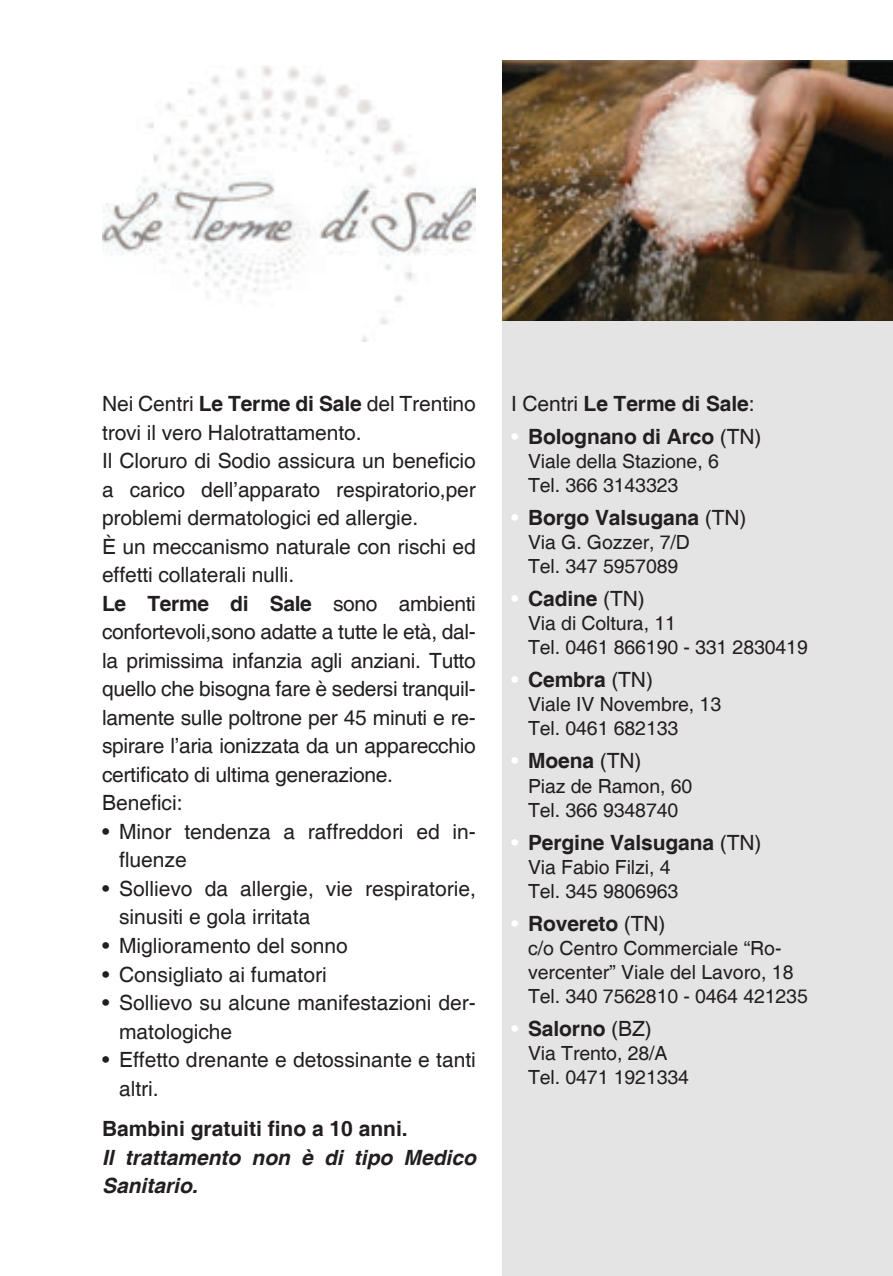
<style>
.page{position:relative;width:893px;height:1276px;background:#fff}
.page>*{position:absolute;margin:0;border:0;box-sizing:border-box;transform-origin:0 0}
.t1{font:21px/28.5px "Helvetica";letter-spacing:-.005em;color:#231f20}
.t2{font:700 21px "Helvetica";letter-spacing:-.005em;color:#231f20}
.t3{font:italic 700 21px/28.5px "Helvetica";color:#231f20}
.t4{font:19.5px/24px "Helvetica";letter-spacing:-.005em;color:#231f20}
.s1{font-weight:700}
.s2{font-weight:400}
.s3{font-weight:400;color:#fff}
</style>
<div class="page">
<img style="left:102px;top:66px;width:374px;height:275px">
<img style="left:503px;top:60px;width:390px;height:261px">
<div style="left:503px;top:321px;width:390px;height:955px;background:#e5e4e4"></div>
<p class="t1" style="left:102px;top:390px;width:375px">Nei Centri <span class="s1">Le Terme di Sale</span> del Trentino trovi il vero Halotrattamento.<br>Il Cloruro di Sodio assicura un beneficio a carico dell’apparato respiratorio,per problemi dermatologici ed allergie.<br>è un meccanismo naturale con rischi ed effetti collaterali nulli.<br><span class="s1">Le Terme di Sale</span> sono ambienti confortevoli,sono adatte a tutte le età, dal&shy;la primissima infanzia agli anziani. Tutto quello che bisogna fare è sedersi tranquil&shy;lamente sulle poltrone per 45 minuti e re&shy;spirare l’aria ionizzata da un apparecchio certificato di ultima generazione.<br>Benefici:</p>
<p class="t1" style="left:119px;top:818px;width:358px;text-indent:-17px">• Minor tendenza a raffreddori ed in&shy;fluenze</p>
<p class="t1" style="left:119px;top:875px;width:358px;text-indent:-17px">• Sollievo da allergie, vie respiratorie, sinusiti e gola irritata</p>
<p class="t1" style="left:102px;top:932px;width:247px">• Miglioramento del sonno</p>
<p class="t1" style="left:102px;top:960px;width:226px">• Consigliato ai fumatori</p>
<p class="t1" style="left:119px;top:989px;width:358px;text-indent:-17px">• Sollievo su alcune manifestazioni der&shy;matologiche</p>
<p class="t1" style="left:119px;top:1046px;width:358px;text-indent:-17px">• Effetto drenante e detossinante e tanti altri.</p>
<p class="t2" style="left:102px;top:1115px;width:307px">Bambini gratuiti fino a 10 anni.</p>
<p class="t3" style="left:102px;top:1144px;width:375px">Il trattamento non è di tipo Medico<br>Sanitario.</p>
<p class="t2" style="left:511px;top:391px;width:245px"><span class="s2">I Centri</span> Le Terme di Sale<span class="s2">:</span></p>
<p class="t2" style="left:511px;top:424px;width:252px"><span class="s3">•</span> Bolognano di Arco <span class="s2">(TN)</span></p>
<p class="t4" style="left:528px;top:450px;width:192px">Viale della Stazione, 6<br>Tel. 366 3143323</p>
<p class="t2" style="left:511px;top:505px;width:237px"><span class="s3">•</span> Borgo Valsugana <span class="s2">(TN)</span></p>
<p class="t4" style="left:528px;top:531px;width:163px">Via G. Gozzer, 7/D<br>Tel. 347 5957089</p>
<p class="t2" style="left:511px;top:586px;width:135px"><span class="s3">•</span> Cadine <span class="s2">(TN)</span></p>
<p class="t4" style="left:528px;top:612px;width:281px">Via di Coltura, 11<br>Tel. 0461 866190 - 331 2830419</p>
<p class="t2" style="left:511px;top:667px;width:143px"><span class="s3">•</span> Cembra <span class="s2">(TN)</span></p>
<p class="t4" style="left:528px;top:693px;width:195px">Viale IV Novembre, 13<br>Tel. 0461 682133</p>
<p class="t2" style="left:511px;top:748px;width:132px"><span class="s3">•</span> Moena <span class="s2">(TN)</span></p>
<p class="t4" style="left:528px;top:774px;width:166px">Piaz de Ramon, 60<br>Tel. 366 9348740</p>
<p class="t2" style="left:511px;top:829px;width:252px"><span class="s3">•</span> Pergine Valsugana <span class="s2">(TN)</span></p>
<p class="t4" style="left:528px;top:855px;width:152px">Via Fabio Filzi, 4<br>Tel. 345 9806963</p>
<p class="t2" style="left:511px;top:910px;width:156px"><span class="s3">•</span> Rovereto <span class="s2">(TN)</span></p>
<p class="t4" style="left:528px;top:936px;width:281px">c/o Centro Commerciale “Ro&shy;vercenter” Viale del Lavoro, 18<br>Tel. 340 7562810 - 0464 421235</p>
<p class="t2" style="left:511px;top:1015px;width:142px"><span class="s3">•</span> Salorno <span class="s2">(BZ)</span></p>
<p class="t4" style="left:528px;top:1041px;width:163px">Via Trento, 28/A<br>Tel. 0471 1921334</p>
</div>
